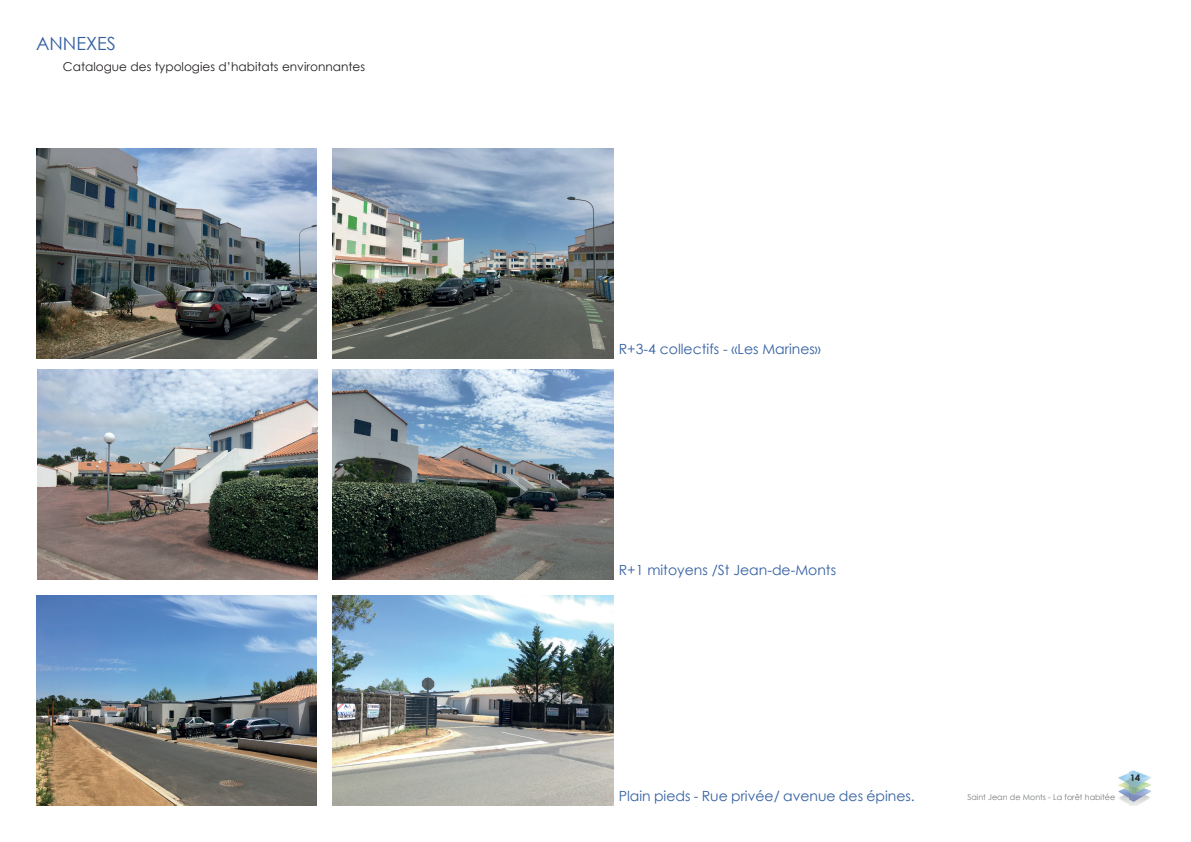
<style>
.page{position:relative;width:1191px;height:842px;background:#fff}
.page>*{position:absolute;margin:0;border:0;box-sizing:border-box;transform-origin:0 0}
.t1{font:18.2px "Century Gothic";color:#3460a2}
.t2{font:14px "Century Gothic";color:#3460a2}
.t3{font:12.1px "Century Gothic";color:#231f20}
.t4{font:700 9px "Century Gothic";color:#231f20}
.t5{font:8px "Century Gothic";color:#7a7c7f}
</style>
<div class="page">
<img style="left:1118px;top:770px;width:33px;height:36px">
<img style="left:36px;top:148px;width:281px;height:211px">
<img style="left:333px;top:148px;width:280px;height:211px">
<img style="left:37px;top:369px;width:281px;height:211px">
<img style="left:36px;top:595px;width:281px;height:211px">
<img style="left:333px;top:369px;width:280px;height:211px">
<img style="left:333px;top:595px;width:280px;height:211px">
<h1 class="t1" style="left:36px;top:30px;width:81px">ANNEXES</h1>
<p class="t3" style="left:63px;top:58px;width:304px">Catalogue des typologies d’habitats environnantes</p>
<p class="t2" style="left:619px;top:339px;width:204px">R+3-4 collectifs - «Les Marines»</p>
<p class="t2" style="left:619px;top:560px;width:219px">R+1 mitoyens /St Jean-de-Monts</p>
<p class="t2" style="left:619px;top:786px;width:297px">Plain pieds - Rue privée/ avenue des épines.</p>
<p class="t5" style="left:967px;top:792px;width:149px">Saint Jean de Monts - La forêt habitée</p>
<p class="t4" style="left:1130px;top:771px;width:12px">14</p>
</div>
